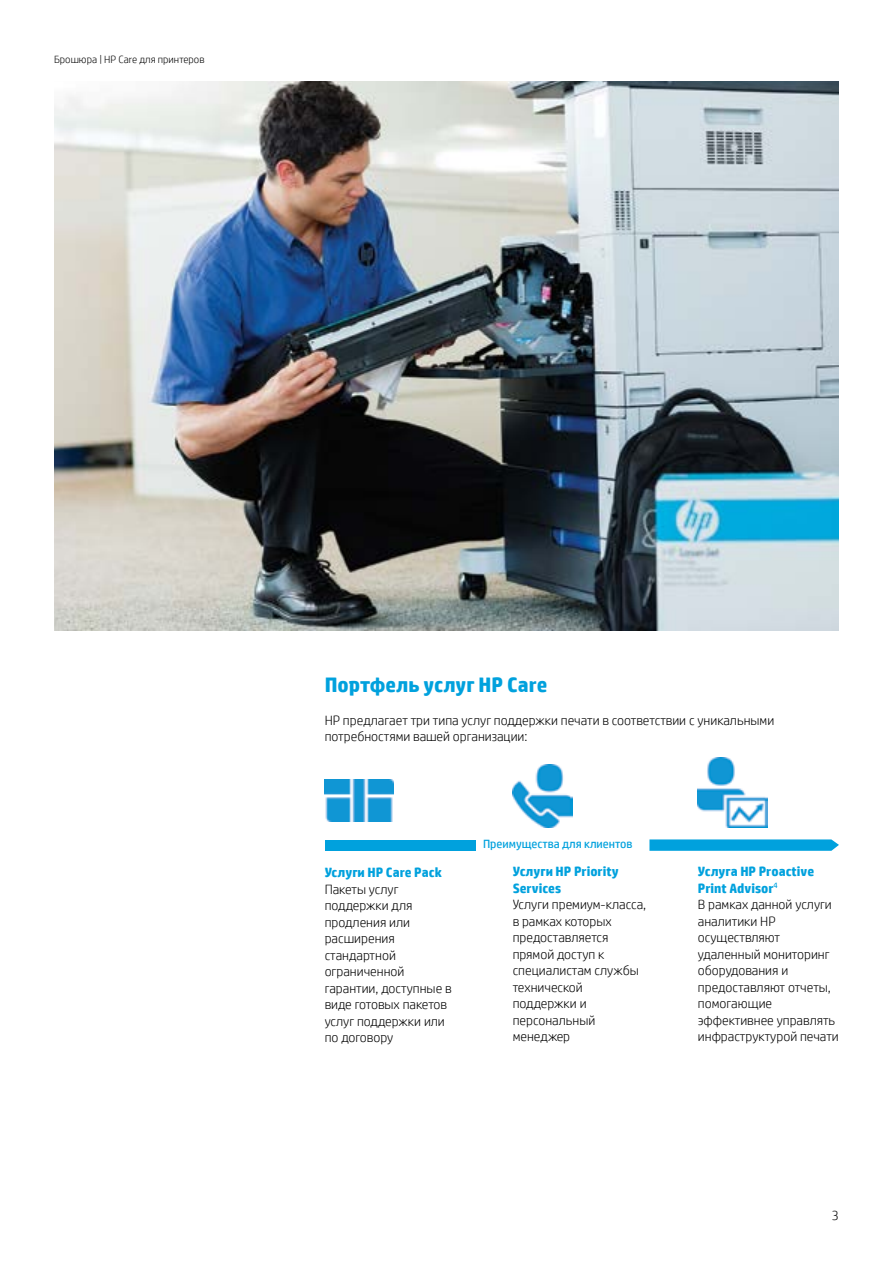
<style>
.page{position:relative;width:893px;height:1263px;background:#fff}
.page>*{position:absolute;margin:0;border:0;box-sizing:border-box;transform-origin:0 0}
.Subhead_14_16_bold_b{font:700 21px "HP Simplified";color:#00a1dd}
.Body{font:300 13.5px/16.5px "HP Simplified";color:#000}
.Body_header_bold{font:700 13.5px/16.5px "HP Simplified";color:#00a1dd}
.t1{font:12px "HP Simplified";color:#00a1dd}
.Title_descriptor{font:300 10.5px "HP Simplified";color:#000}
</style>
<div class="page">
<img style="left:54px;top:81px;width:785px;height:549px">
<img style="left:325px;top:779px;width:69px;height:42px">
<img style="left:513px;top:764px;width:60px;height:64px">
<img style="left:698px;top:758px;width:70px;height:70px">
<svg style="left:649px;top:839px;width:190px;height:12px;background:#13a8df"></svg>
<div style="left:325px;top:840px;width:151px;height:11px;background:#00a1dd"></div>
<p class="Title_descriptor" style="left:54px;top:52px;width:152px">Брошюра | HP Care для принтеров</p>
<p class="Subhead_14_16_bold_b" style="left:325px;top:671px;width:224px">Портфель услуг HP Care</p>
<p class="Body" style="left:325px;top:712px;width:451px">HP предлагает три типа услуг поддержки печати в соответствии с уникальными потребностями вашей организации:</p>
<p class="Body_header_bold" style="left:325px;top:864px;width:119px">Услуги HP Care Pack</p>
<p class="Body" style="left:325px;top:880px;width:128px">Пакеты услуг поддержки для продления или расширения стандартной ограниченной гарантии, доступные в виде готовых пакетов услуг поддержки или по договору</p>
<p class="t1" style="left:483px;top:835px;width:151px">Преимущества для клиентов</p>
<p class="Body_header_bold" style="left:513px;top:863px;width:107px">Услуги HP Priority<br>Services</p>
<p class="Body" style="left:513px;top:896px;width:135px">Услуги премиум-класса, в рамках которых предоставляется прямой доступ к специалистам службы технической поддержки и персональный менеджер</p>
<p class="Body_header_bold" style="left:698px;top:863px;width:118px">Услуга HP Proactive<br>Print Advisor<sup>4</sup></p>
<p class="Body" style="left:698px;top:896px;width:142px">В рамках данной услуги аналитики HP осуществляют удаленный мониторинг оборудования и предоставляют отчеты, помогающие эффективнее управлять инфраструктурой печати</p>
<p class="Body" style="left:832px;top:1207px;width:9px">3</p>
</div>
